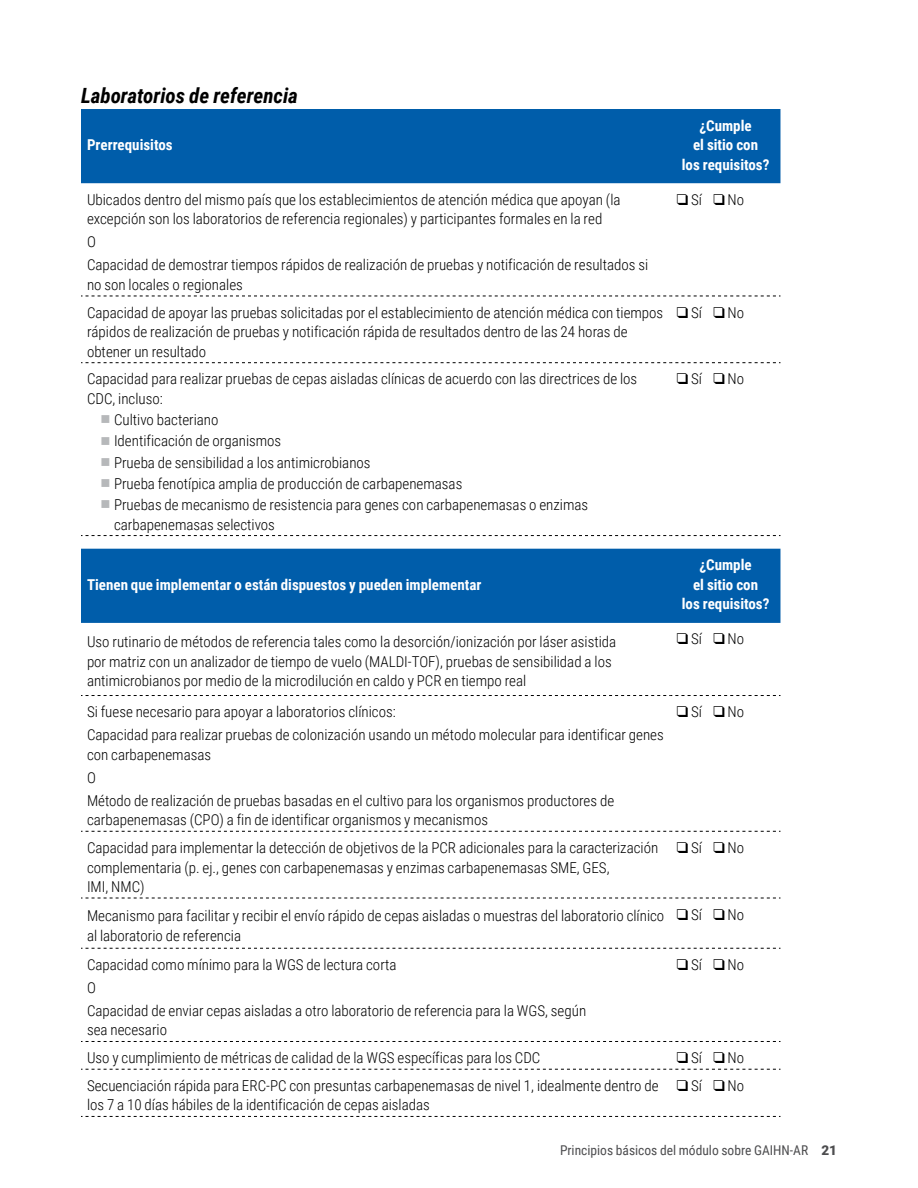
<style>
.page{position:relative;width:918px;height:1188px;background:#fff}
.page>*{position:absolute;margin:0;border:0;box-sizing:border-box;transform-origin:0 0}
.H4_Table_Subhd{font:italic 700 21px "Roboto Condensed";color:#000}
.TD{font:300 15px/19.5px "Roboto Condensed";color:#000}
.TH_col{font:700 15px/19.5px "Roboto Condensed";color:#fff;text-align:center}
.t1{font:13.5px "Roboto Condensed";color:#4d4d4f}
.s1{font-family:"Arial Unicode MS";font-weight:400}
.s2{font-family:"Roboto";font-weight:900}
</style>
<div class="page">
<div style="left:81px;top:109px;width:699px;height:74px;background:#005daa"></div>
<svg style="left:81px;top:296px;width:699px;height:1px"></svg>
<svg style="left:81px;top:362px;width:699px;height:1px"></svg>
<svg style="left:81px;top:535px;width:699px;height:1px"></svg>
<div style="left:81px;top:549px;width:699px;height:74px;background:#005daa"></div>
<svg style="left:81px;top:831px;width:699px;height:1px"></svg>
<svg style="left:81px;top:948px;width:699px;height:1px"></svg>
<svg style="left:81px;top:1041px;width:699px;height:1px"></svg>
<svg style="left:81px;top:1069px;width:699px;height:1px"></svg>
<svg style="left:81px;top:1116px;width:699px;height:1px"></svg>
<svg style="left:81px;top:695px;width:699px;height:1px"></svg>
<svg style="left:81px;top:898px;width:699px;height:1px"></svg>
<h4 class="H4_Table_Subhd" style="left:81px;top:81px;width:218px">Laboratorios de referencia</h4>
<p class="TH_col" style="left:87px;top:135px;width:87px">Prerrequisitos</p>
<p class="TD" style="left:87px;top:189px;width:535px">Ubicados dentro del mismo país que los establecimientos de atención médica que apoyan (la excepción son los laboratorios de referencia regionales) y participantes formales en la red</p>
<p class="TD" style="left:87px;top:232px;width:10px">O</p>
<p class="TD" style="left:87px;top:255px;width:563px">Capacidad de demostrar tiempos rápidos de realización de pruebas y notificación de resultados si no son locales o regionales</p>
<p class="TH_col" style="left:682px;top:115px;width:89px">¿Cumple<br>el sitio con<br>los requisitos?</p>
<p class="TD" style="left:677px;top:189px;width:69px"><span class="s1">❑</span> Sí <span class="s1">❑</span> No</p>
<p class="TD" style="left:87px;top:302px;width:578px">Capacidad de apoyar las pruebas solicitadas por el establecimiento de atención médica con tiempos rápidos de realización de pruebas y notificación rápida de resultados dentro de las 24 horas de obtener un resultado</p>
<p class="TD" style="left:677px;top:302px;width:69px"><span class="s1">❑</span> Sí <span class="s1">❑</span> No</p>
<p class="TD" style="left:87px;top:369px;width:552px">Capacidad para realizar pruebas de cepas aisladas clínicas de acuerdo con las directrices de los<br>CDC, incluso:</p>
<p class="TD" style="left:114px;top:410px;width:106px">Cultivo bacteriano</p>
<p class="TD" style="left:114px;top:431px;width:169px">Identificación de organismos</p>
<p class="TD" style="left:114px;top:452px;width:258px">Prueba de sensibilidad a los antimicrobianos</p>
<p class="TD" style="left:114px;top:473px;width:350px">Prueba fenotípica amplia de producción de carbapenemasas</p>
<p class="TD" style="left:114px;top:494px;width:476px">Pruebas de mecanismo de resistencia para genes con carbapenemasas o enzimas carbapenemasas selectivos</p>
<p class="TD" style="left:677px;top:369px;width:69px"><span class="s1">❑</span> Sí <span class="s1">❑</span> No</p>
<p class="TH_col" style="left:87px;top:574px;width:396px">Tienen que implementar o están dispuestos y pueden implementar</p>
<p class="TH_col" style="left:682px;top:555px;width:89px">¿Cumple<br>el sitio con<br>los requisitos?</p>
<p class="TD" style="left:87px;top:632px;width:531px">Uso rutinario de métodos de referencia tales como la desorción/ionización por láser asistida por matriz con un analizador de tiempo de vuelo (MALDI-TOF), pruebas de sensibilidad a los antimicrobianos por medio de la microdilución en caldo y PCR en tiempo real</p>
<p class="TD" style="left:677px;top:629px;width:69px"><span class="s1">❑</span> Sí <span class="s1">❑</span> No</p>
<p class="TD" style="left:87px;top:702px;width:310px">Si fuese necesario para apoyar a laboratorios clínicos:</p>
<p class="TD" style="left:87px;top:725px;width:578px">Capacidad para realizar pruebas de colonización usando un método molecular para identificar genes con carbapenemasas</p>
<p class="TD" style="left:87px;top:767px;width:10px">O</p>
<p class="TD" style="left:87px;top:790px;width:529px">Método de realización de pruebas basadas en el cultivo para los organismos productores de carbapenemasas (CPO) a fin de identificar organismos y mecanismos</p>
<p class="TD" style="left:677px;top:702px;width:69px"><span class="s1">❑</span> Sí <span class="s1">❑</span> No</p>
<p class="TD" style="left:87px;top:837px;width:573px">Capacidad para implementar la detección de objetivos de la PCR adicionales para la caracterización complementaria (p. ej., genes con carbapenemasas y enzimas carbapenemasas SME, GES,<br>IMI, NMC)</p>
<p class="TD" style="left:677px;top:837px;width:69px"><span class="s1">❑</span> Sí <span class="s1">❑</span> No</p>
<p class="TD" style="left:87px;top:906px;width:579px">Mecanismo para facilitar y recibir el envío rápido de cepas aisladas o muestras del laboratorio clínico al laboratorio de referencia</p>
<p class="TD" style="left:677px;top:904px;width:69px"><span class="s1">❑</span> Sí <span class="s1">❑</span> No</p>
<p class="TD" style="left:87px;top:954px;width:311px">Capacidad como mínimo para la WGS de lectura corta</p>
<p class="TD" style="left:87px;top:977px;width:10px">O</p>
<p class="TD" style="left:87px;top:1000px;width:501px">Capacidad de enviar cepas aisladas a otro laboratorio de referencia para la WGS, según sea necesario</p>
<p class="TD" style="left:677px;top:954px;width:69px"><span class="s1">❑</span> Sí <span class="s1">❑</span> No</p>
<p class="TD" style="left:87px;top:1048px;width:455px">Uso y cumplimiento de métricas de calidad de la WGS específicas para los CDC</p>
<p class="TD" style="left:677px;top:1048px;width:69px"><span class="s1">❑</span> Sí <span class="s1">❑</span> No</p>
<p class="TD" style="left:87px;top:1075px;width:573px">Secuenciación rápida para ERC-PC con presuntas carbapenemasas de nivel 1, idealmente dentro de los 7 a 10 días hábiles de la identificación de cepas aisladas</p>
<p class="TD" style="left:677px;top:1075px;width:69px"><span class="s1">❑</span> Sí <span class="s1">❑</span> No</p>
<p class="t1" style="left:560px;top:1141px;width:278px">Principios básicos del módulo sobre GAIHN-AR <span class="s2">21</span></p>
</div>
